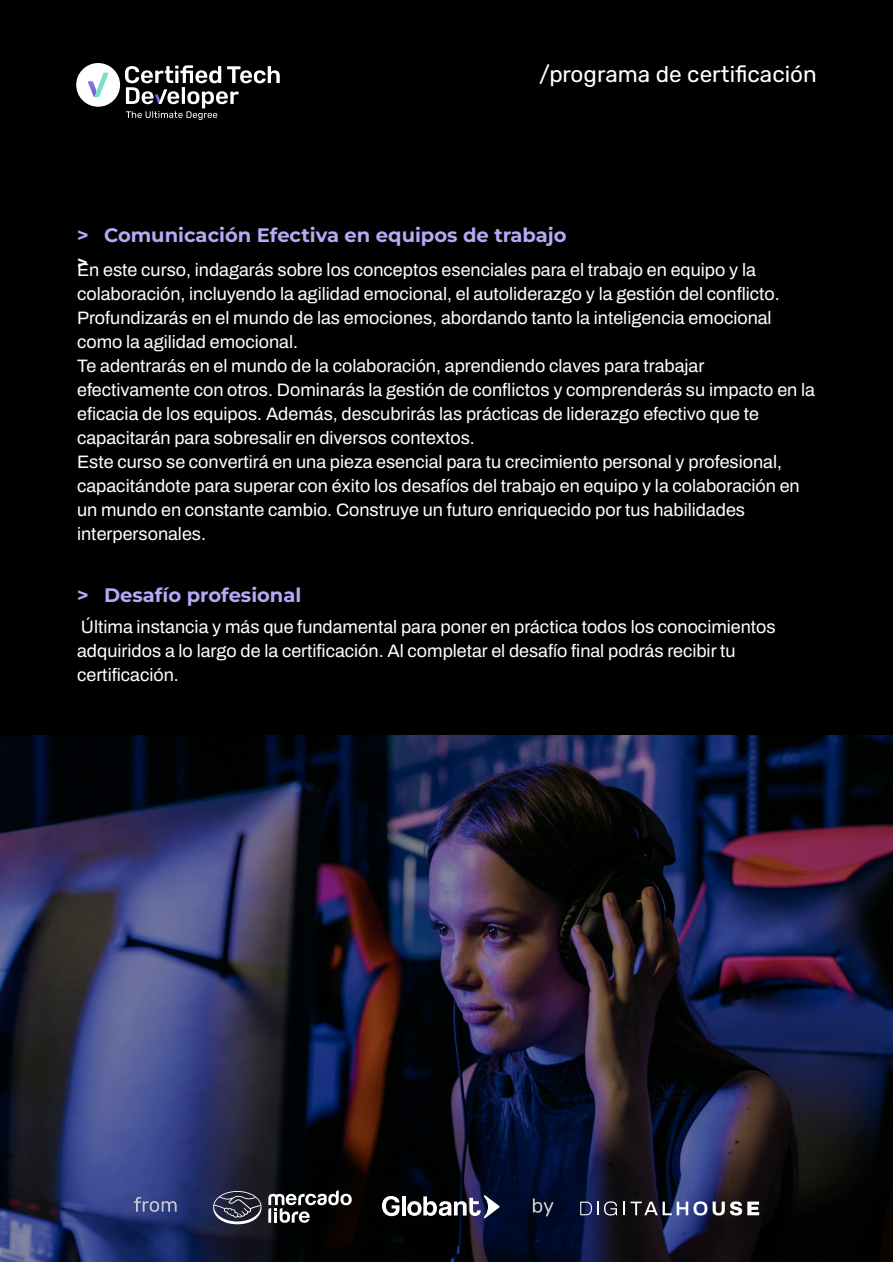
<style>
.page{position:relative;width:893px;height:1262px;background:#fff}
.page>*{position:absolute;margin:0;border:0;box-sizing:border-box;transform-origin:0 0}
.t1{font:300 22.5px "Rubik";color:#fff}
.t2{font:700 19.5px "Montserrat";color:#b9a7f7}
.t3{font:18px/24px "Archivo";color:#fff}
.t4{font:700 18px "Montserrat";color:#fff}
</style>
<div class="page">
<div style="left:0;top:0;width:892px;height:1262px;background:#000"></div>
<div style="left:76px;top:63px;width:44px;height:44px;background:#fff;border-radius:50%"></div>
<svg style="left:88px;top:73px;width:20px;height:24px"></svg>
<svg style="left:125px;top:65px;width:155px;height:55px"></svg>
<img style="left:0;top:735px;width:892px;height:527px">
<svg style="left:382px;top:1196px;width:17px;height:20px"></svg>
<hr style="left:402px;top:1196px;width:3px;height:19px;background:#fff">
<svg style="left:407px;top:1195px;width:92px;height:23px"></svg>
<svg style="left:533px;top:1198px;width:20px;height:18px"></svg>
<svg style="left:134px;top:1196px;width:43px;height:15px"></svg>
<svg style="left:213px;top:1191px;width:48px;height:33px;background:#4e4f5e"></svg>
<svg style="left:268px;top:1190px;width:84px;height:32px"></svg>
<svg style="left:604px;top:1201px;width:13px;height:14px"></svg>
<svg style="left:623px;top:1201px;width:101px;height:14px"></svg>
<svg style="left:730px;top:1201px;width:29px;height:14px"></svg>
<svg style="left:580px;top:1201px;width:18px;height:14px"></svg>
<p class="t1" style="left:539px;top:58px;width:279px">/programa de certificación</p>
<p class="t2" style="left:77px;top:222px;width:491px">&gt; Comunicación Efectiva en equipos de trabajo</p>
<p class="t4" style="left:77px;top:251px;width:12px">&gt;</p>
<p class="t3" style="left:77px;top:258px;width:739px">En este curso, indagarás sobre los conceptos esenciales para el trabajo en equipo y la colaboración, incluyendo la agilidad emocional, el autoliderazgo y la gestión del conflicto.<br>Profundizarás en el mundo de las emociones, abordando tanto la inteligencia emocional como la agilidad emocional.<br>Te adentrarás en el mundo de la colaboración, aprendiendo claves para trabajar efectivamente con otros. Dominarás la gestión de conflictos y comprenderás su impacto en la eficacia de los equipos. Además, descubrirás las prácticas de liderazgo efectivo que te capacitarán para sobresalir en diversos contextos.<br>Este curso se convertirá en una pieza esencial para tu crecimiento personal y profesional, capacitándote para superar con éxito los desafíos del trabajo en equipo y la colaboración en un mundo en constante cambio. Construye un futuro enriquecido por tus habilidades interpersonales.</p>
<p class="t2" style="left:77px;top:582px;width:226px">&gt; Desafío profesional</p>
<p class="t3" style="left:77px;top:615px;width:700px">Última instancia y más que fundamental para poner en práctica todos los conocimientos adquiridos a lo largo de la certificación. Al completar el desafío final podrás recibir tu certificación.</p>
</div>
